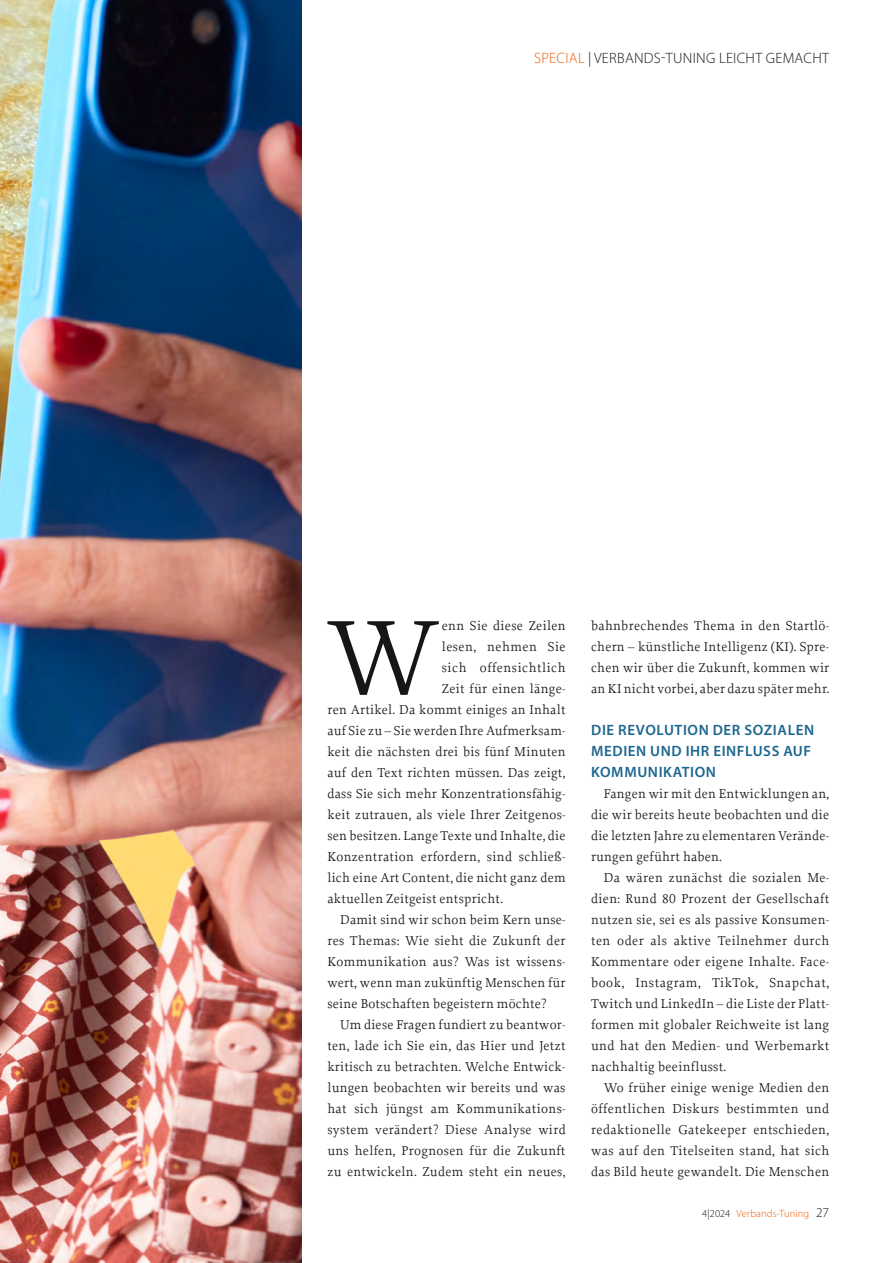
<style>
.page{position:relative;width:893px;height:1263px;background:#fff}
.page>*{position:absolute;margin:0;border:0;box-sizing:border-box;transform-origin:0 0}
.t1{font:109.8px "Proforma";color:#151616}
.t2{font:600 15px/21px "Myriad Pro";letter-spacing:.04em;color:#1d668f}
.t3{font:300 15px "Myriad Pro";letter-spacing:.02em;color:#151616}
.t4{font:13.5px/21px "Proforma";letter-spacing:.02em;color:#151616;text-align:justify}
.t5{font:13.5px "Proforma";letter-spacing:.04em;color:#151616}
.t6{font:300 10.5px "Myriad Pro";letter-spacing:.01em;color:#ed5d05}
.s1{color:#ed5d05}
.s2{color:#151616}
.s3{font-size:13.5px;color:#151616}
</style>
<div class="page">
<img style="left:0;top:0;width:302px;height:1263px">
<p class="t3" style="left:534px;top:49px;width:296px"><span class="s1">SPECIAL</span> | VERBANDS-TUNING LEICHT GEMACHT</p>
<h1 class="t1" style="left:327px;top:590px;width:115px">W</h1>
<p class="t4" style="left:442px;top:615px;width:125px">enn Sie diese Zeilen</p>
<p class="t4" style="left:442px;top:636px;width:125px">lesen, nehmen Sie</p>
<p class="t5" style="left:442px;top:659px;width:125px">sich offensichtlich</p>
<p class="t4" style="left:442px;top:678px;width:125px">Zeit für einen länge-</p>
<p class="t4" style="left:327px;top:699px;width:240px">ren Artikel. Da kommt einiges an Inhalt</p>
<p class="t4" style="left:327px;top:720px;width:240px">auf Sie zu – Sie werden Ihre Aufmerksam-</p>
<p class="t4" style="left:327px;top:741px;width:240px">keit die nächsten drei bis fünf Minuten</p>
<p class="t4" style="left:327px;top:762px;width:239px">auf den Text richten müssen. Das zeigt,</p>
<p class="t4" style="left:327px;top:783px;width:240px">dass Sie sich mehr Konzentrationsfähig-</p>
<p class="t4" style="left:327px;top:804px;width:240px">keit zutrauen, als viele Ihrer Zeitgenos-</p>
<p class="t4" style="left:327px;top:825px;width:240px">sen besitzen. Lange Texte und Inhalte, die</p>
<p class="t4" style="left:327px;top:846px;width:240px">Konzentration erfordern, sind schließ-</p>
<p class="t4" style="left:327px;top:867px;width:240px">lich eine Art Content, die nicht ganz dem</p>
<p class="t4" style="left:327px;top:888px;width:177px">aktuellen Zeitgeist entspricht.</p>
<p class="t4" style="left:340px;top:909px;width:227px">Damit sind wir schon beim Kern unse-</p>
<p class="t4" style="left:327px;top:930px;width:239px">res Themas: Wie sieht die Zukunft der</p>
<p class="t4" style="left:327px;top:951px;width:240px">Kommunikation aus? Was ist wissens-</p>
<p class="t4" style="left:327px;top:972px;width:240px">wert, wenn man zukünftig Menschen für</p>
<p class="t4" style="left:327px;top:993px;width:221px">seine Botschaften begeistern möchte?</p>
<p class="t4" style="left:340px;top:1014px;width:227px">Um diese Fragen fundiert zu beantwor-</p>
<p class="t4" style="left:327px;top:1035px;width:240px">ten, lade ich Sie ein, das Hier und Jetzt</p>
<p class="t4" style="left:327px;top:1056px;width:240px">kritisch zu betrachten. Welche Entwick-</p>
<p class="t4" style="left:327px;top:1077px;width:239px">lungen beobachten wir bereits und was</p>
<p class="t4" style="left:327px;top:1098px;width:240px">hat sich jüngst am Kommunikations-</p>
<p class="t4" style="left:327px;top:1119px;width:240px">system verändert? Diese Analyse wird</p>
<p class="t4" style="left:327px;top:1140px;width:240px">uns helfen, Prognosen für die Zukunft</p>
<p class="t4" style="left:327px;top:1161px;width:240px">zu entwickeln. Zudem steht ein neues,</p>
<p class="t4" style="left:591px;top:615px;width:240px">bahnbrechendes Thema in den Startlö&shy;chern – künstliche Intelligenz (KI). Spre&shy;chen wir über die Zukunft, kommen wir an KI nicht vorbei, aber dazu später mehr.</p>
<p class="t2" style="left:591px;top:719px;width:224px">DIE REVOLUTION DER SOZIALEN<br>MEDIEN UND IHR EINFLUSS AUF<br>KOMMUNIKATION</p>
<p class="t4" style="left:591px;top:783px;width:240px;text-indent:13px">Fangen wir mit den Entwicklungen an, die wir bereits heute beobachten und die die letzten Jahre zu elementaren Verände&shy;rungen geführt haben.</p>
<p class="t4" style="left:591px;top:867px;width:240px;text-indent:13px">Da wären zunächst die sozialen Me&shy;dien: Rund 80 Prozent der Gesellschaft nutzen sie, sei es als passive Konsumen&shy;ten oder als aktive Teilnehmer durch Kommentare oder eigene Inhalte. Face&shy;book, Instagram, TikTok, Snapchat, Twitch und LinkedIn – die Liste der Platt&shy;formen mit globaler Reichweite ist lang und hat den Medien- und Werbemarkt nachhaltig beeinflusst.</p>
<p class="t4" style="left:591px;top:1077px;width:240px;text-indent:13px">Wo früher einige wenige Medien den öffentlichen Diskurs bestimmten und redaktionelle Gatekeeper entschieden, was auf den Titelseiten stand, hat sich das Bild heute gewandelt. Die Menschen</p>
<p class="t6" style="left:702px;top:1207px;width:128px"><span class="s2">4|2024</span> Verbands-Tuning <span class="s3">27</span></p>
</div>
